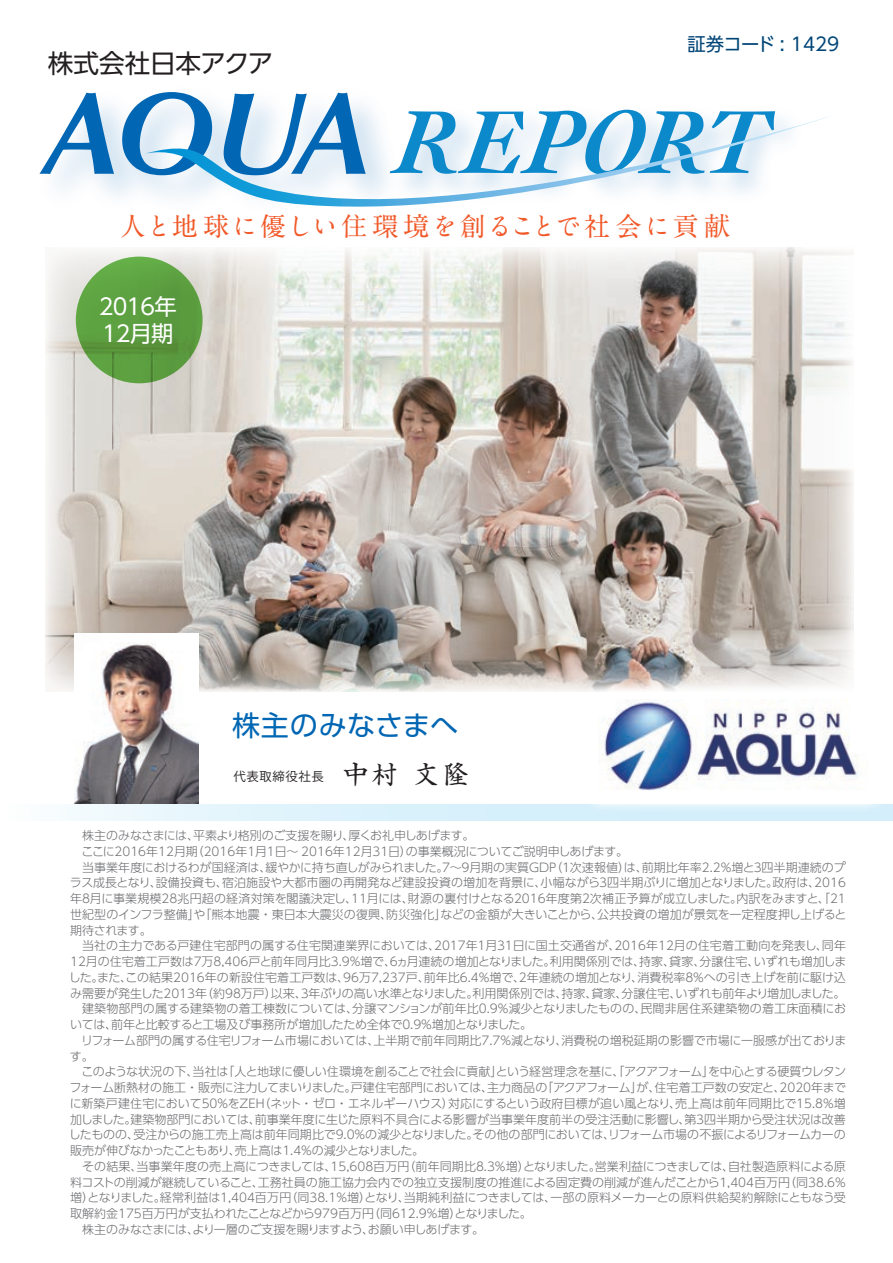
<style>
.page{position:relative;width:893px;height:1263px;background:#fff}
.page>*{position:absolute;margin:0;border:0;box-sizing:border-box;transform-origin:0 0}
.t1{font:28.05px "UD Shin Go Pro";letter-spacing:.02em;color:#0166b3}
.t2{font:700 26.1px "A1 Mincho Std";letter-spacing:.1em;color:#f15929}
.t3{font:25.65px "UD Shin Go Pro";letter-spacing:-.015em;color:#231f20}
.t4{font:22.35px/26.7px "UD Shin Go Pro";letter-spacing:-.04em;color:#fff}
.t5{font:18.3px "UD Shin Go Pro";color:#004577}
.t6{font:12.45px "Koz Go Pro";letter-spacing:.05em;color:#231f20}
.t7{font:300 12px/15.8px "UD Shin Go Pro";color:#6c6d70}
.s1{font-family:"Shinsei Kai Pro CBSK1";font-size:25.5px}
</style>
<div class="page">
<img style="left:45px;top:247px;width:808px;height:444px">
<svg style="left:76px;top:257px;width:127px;height:126px;background:#5c9e40"></svg>
<svg style="left:39px;top:93px;width:75px;height:81px"></svg>
<svg style="left:122px;top:92px;width:90px;height:83px"></svg>
<svg style="left:224px;top:93px;width:142px;height:22px"></svg>
<svg style="left:408px;top:110px;width:367px;height:5px"></svg>
<svg style="left:144px;top:115px;width:686px;height:92px"></svg>
<img style="left:74px;top:633px;width:124px;height:171px">
<div style="left:4px;top:804px;width:889px;height:16px;background:linear-gradient(to right,#f0f9fd,#cbecfa)"></div>
<img style="left:574px;top:675px;width:319px;height:141px">
<img style="left:586px;top:686px;width:297px;height:119px">
<img style="left:598px;top:699px;width:272px;height:93px">
<h3 class="t3" style="left:48px;top:42px;width:227px">株式会社日本アクア</h3>
<h3 class="t5" style="left:687px;top:29px;width:153px">証券コード : 1429</h3>
<h2 class="t2" style="left:120px;top:205px;width:612px">人と地球に優しい住環境を創ることで社会に貢献</h2>
<h3 class="t4" style="left:99px;top:293px;width:79px">2016年<br>12月期</h3>
<h1 class="t1" style="left:232px;top:703px;width:228px">株主のみなさまへ</h1>
<p class="t6" style="left:233px;top:768px;width:236px">代表取締役社長 <span class="s1">中村 文隆</span></p>
<p class="t7" style="left:69px;top:827px;width:779px">　株主のみなさまには、平素より格別のご支援を賜り、厚くお礼申しあげます。<br>　ここに2016年12月期（2016年1月1日～ 2016年12月31日）の事業概況についてご説明申しあげます。<br>　当事業年度におけるわが国経済は、緩やかに持ち直しがみられました。７～９月期の実質ＧＤＰ（１次速報値）は、前期比年率2.2％増と３四半期連続のプラス成長となり、設備投資も、宿泊施設や大都市圏の再開発など建設投資の増加を背景に、小幅ながら３四半期ぶりに増加となりました。政府は、2016年８月に事業規模28兆円超の経済対策を閣議決定し、11月には、財源の裏付けとなる2016年度第２次補正予算が成立しました。内訳をみますと、「21世紀型のインフラ整備」や「熊本地震・東日本大震災の復興、防災強化」などの金額が大きいことから、公共投資の増加が景気を一定程度押し上げると期待されます。<br>　当社の主力である戸建住宅部門の属する住宅関連業界においては、2017年１月31日に国土交通省が、2016年12月の住宅着工動向を発表し、同年12月の住宅着工戸数は7万8,406戸と前年同月比3.9％増で、６ヵ月連続の増加となりました。利用関係別では、持家、貸家、分譲住宅、いずれも増加しました。また、この結果2016年の新設住宅着工戸数は、96万7,237戸、前年比6.4％増で、２年連続の増加となり、消費税率８％への引き上げを前に駆け込み需要が発生した2013年（約98万戸）以来、３年ぶりの高い水準となりました。利用関係別では、持家、貸家、分譲住宅、いずれも前年より増加しました。　建築物部門の属する建築物の着工棟数については、分譲マンションが前年比0.9％減少となりましたものの、民間非居住系建築物の着工床面積においては、前年と比較すると工場及び事務所が増加したため全体で0.9％増加となりました。<br>　リフォーム部門の属する住宅リフォーム市場においては、上半期で前年同期比7.7％減となり、消費税の増税延期の影響で市場に一服感が出ております。<br>　このような状況の下、当社は「人と地球に優しい住環境を創ることで社会に貢献」という経営理念を基に、「アクアフォーム」を中心とする硬質ウレタンフォーム断熱材の施工・販売に注力してまいりました。戸建住宅部門においては、主力商品の「アクアフォーム」が、住宅着工戸数の安定と、2020年までに新築戸建住宅において50%をZEH（ネット・ゼロ・エネルギーハウス）対応にするという政府目標が追い風となり、売上高は前年同期比で15.8％増加しました。建築物部門においては、前事業年度に生じた原料不具合による影響が当事業年度前半の受注活動に影響し、第３四半期から受注状況は改善したものの、受注からの施工売上高は前年同期比で9.0％の減少となりました。その他の部門においては、リフォーム市場の不振によるリフォームカーの販売が伸びなかったこともあり、売上高は1.4％の減少となりました。<br>　その結果、当事業年度の売上高につきましては、15,608百万円（前年同期比8.3％増）となりました。営業利益につきましては、自社製造原料による原料コストの削減が継続していること、工務社員の施工協力会内での独立支援制度の推進による固定費の削減が進んだことから1,404百万円（同38.6％増）となりました。経常利益は1,404百万円（同38.1％増）となり、当期純利益につきましては、一部の原料メーカーとの原料供給契約解除にともなう受取解約金175百万円が支払われたことなどから979百万円（同612.9％増）となりました。<br>　株主のみなさまには、より一層のご支援を賜りますよう、お願い申しあげます。</p>
</div>
